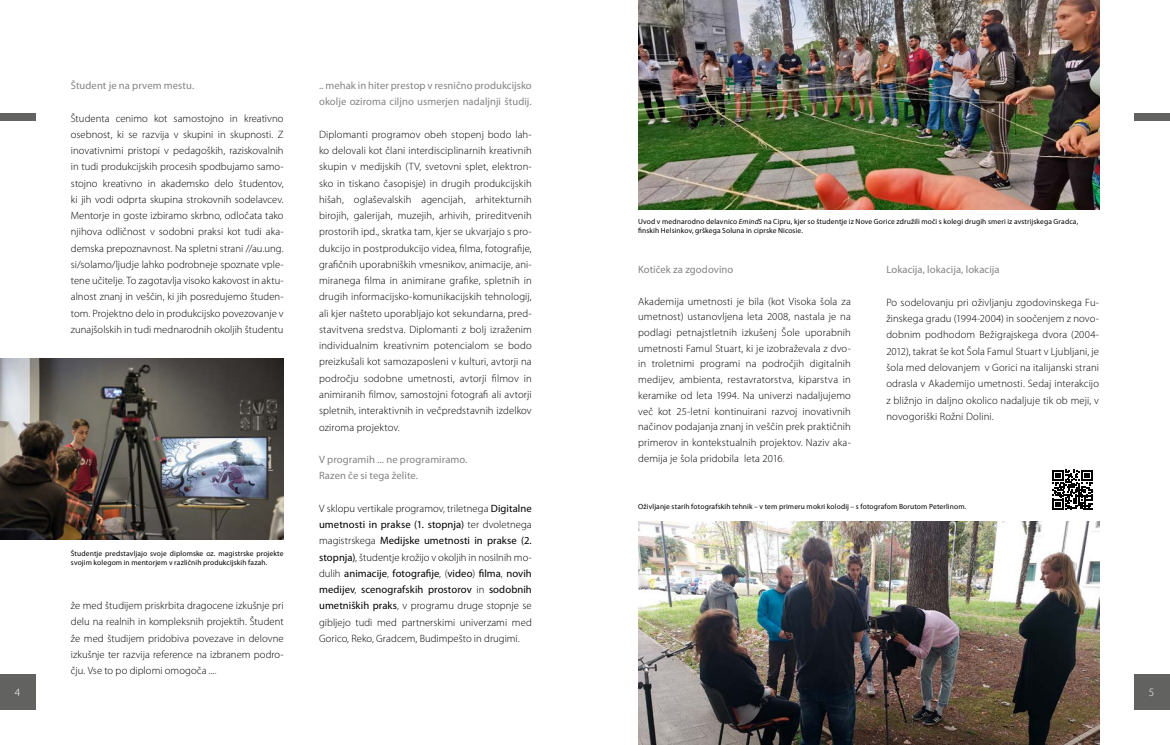
<style>
.page{position:relative;width:1170px;height:745px;background:#fff}
.page>*{position:absolute;margin:0;border:0;box-sizing:border-box;transform-origin:0 0}
.t1{font:300 11.25px "Myriad Pro";color:#fff}
.t2{font:300 10.62px/16.2px "Myriad Pro";letter-spacing:.01em;color:#000;text-align:justify}
.t3{font:10.62px/16.2px "Myriad Pro";letter-spacing:.005em;color:#858484}
.t4{font:7.5px/9px "Myriad Pro";letter-spacing:.015em;color:#000}
.s1{font-weight:400;color:#9d9d9c}
.s2{font-weight:400}
.s3{font-style:italic}
.s4{color:#e52d12}
</style>
<div class="page">
<div style="left:0;top:673px;width:35px;height:36px;background:#626261"></div>
<div style="left:1134px;top:673px;width:35px;height:36px;background:#626261"></div>
<div style="left:0;top:113px;width:35px;height:7px;background:#626261"></div>
<div style="left:1134px;top:113px;width:35px;height:7px;background:#626261"></div>
<img style="left:638px;top:521px;width:460px;height:223px">
<svg style="left:1052px;top:469px;width:40px;height:40px"></svg>
<img style="left:0;top:358px;width:283px;height:181px">
<img style="left:638px;top:0;width:460px;height:210px">
<p class="t3" style="left:71px;top:77px;width:125px">Študent je na prvem mestu.</p>
<p class="t2" style="left:71px;top:110px;width:214px">Študenta cenimo kot samostojno in kreativno osebnost, ki se razvija v skupini in skupnosti. Z inovativnimi pristopi v pedagoških, raziskovalnih in tudi produkcijskih procesih spodbujamo samo&shy;stojno kreativno in akademsko delo študentov, ki jih vodi odprta skupina strokovnih sodelavcev.<br>Mentorje in goste izbiramo skrbno, odločata tako njihova odličnost v sodobni praksi kot tudi aka&shy;demska prepoznavnost. Na spletni strani //au.ung. si/solamo/ljudje lahko podrobneje spoznate vple&shy;tene učitelje. To zagotavlja visoko kakovost in aktu&shy;alnost znanj in veščin, ki jih posredujemo študen&shy;tom. Projektno delo in produkcijsko povezovanje v zunajšolskih in tudi mednarodnih okoljih študentu</p>
<p class="t4" style="left:71px;top:548px;width:214px">Študentje predstavljajo svoje diplomske oz. magistrske projekte svojim kolegom in mentorjem v različnih produkcijskih fazah.</p>
<p class="t2" style="left:71px;top:597px;width:214px">že med študijem priskrbita dragocene izkušnje pri delu na realnih in kompleksnih projektih. Študent že med študijem pridobiva povezave in delovne izkušnje ter razvija reference na izbranem podro&shy;čju. Vse to po diplomi omogoča ...<span class="s1">.</span></p>
<p class="t3" style="left:319px;top:77px;width:214px">.. mehak in hiter prestop v resnično produkcijsko okolje oziroma ciljno usmerjen nadaljnji študij.</p>
<p class="t2" style="left:319px;top:126px;width:214px">Diplomanti programov obeh stopenj bodo lah&shy;ko delovali kot člani interdisciplinarnih kreativnih skupin v medijskih (TV, svetovni splet, elektron&shy;sko in tiskano časopisje) in drugih produkcijskih hišah, oglaševalskih agencijah, arhitekturnih birojih, galerijah, muzejih, arhivih, prireditvenih prostorih ipd., skratka tam, kjer se ukvarjajo s pro&shy;dukcijo in postprodukcijo videa, filma, fotografije, grafičnih uporabniških vmesnikov, animacije, ani&shy;miranega filma in animirane grafike, spletnih in drugih informacijsko-komunikacijskih tehnologij, ali kjer našteto uporabljajo kot sekundarna, pred&shy;stavitvena sredstva. Diplomanti z bolj izraženim individualnim kreativnim potencialom se bodo preizkušali kot samozaposleni v kulturi, avtorji na področju sodobne umetnosti, avtorji filmov in animiranih filmov, samostojni fotografi ali avtorji spletnih, interaktivnih in večpredstavnih izdelkov oziroma projektov.</p>
<p class="t3" style="left:319px;top:451px;width:150px">V programih ... ne programiramo.<br>Razen če si tega želite.</p>
<p class="t2" style="left:319px;top:499px;width:214px">V sklopu vertikale programov, triletnega <span class="s2">Digitalne umetnosti in prakse (1. stopnja)</span> ter dvoletnega magistrskega <span class="s2">Medijske umetnosti in prakse (2. stopnja)</span>, študentje krožijo v okoljih in nosilnih mo&shy;dulih <span class="s2">animacije</span>, <span class="s2">fotografije</span>, (<span class="s2">video</span>) <span class="s2">filma</span>, <span class="s2">novih medijev</span>, <span class="s2">scenografskih prostorov</span> in <span class="s2">sodobnih umetniških praks</span>, v programu druge stopnje se gibljejo tudi med partnerskimi univerzami med Gorico, Reko, Gradcem, Budimpešto in drugimi.</p>
<p class="t4" style="left:638px;top:217px;width:441px">Uvod v mednarodno delavnico <span class="s3">EmindS</span> na Cipru, kjer so študentje iz Nove Gorice združili moči s kolegi drugih smeri iz avstrijskega Gradca, finskih Helsinkov, grškega Soluna in ciprske Nicosie.</p>
<p class="t3" style="left:638px;top:261px;width:97px">Kotiček za zgodovino</p>
<p class="t2" style="left:638px;top:293px;width:214px;line-height:15.8px">Akademija umetnosti je bila (kot Visoka šola za umetnost) ustanovljena leta 2008, nastala je na podlagi petnajstletnih izkušenj Šole uporabnih umetnosti Famul Stuart, ki je izobraževala z dvo&shy;in troletnimi programi na področjih digitalnih medijev, ambienta, restavratorstva, kiparstva in keramike od leta 1994. Na univerzi nadaljujemo več kot 25-letni kontinuirani razvoj inovativnih načinov podajanja znanj in veščin prek praktičnih primerov in kontekstualnih projektov. Naziv aka&shy;demija je šola pridobila leta 2016<span class="s4">.</span></p>
<p class="t3" style="left:886px;top:261px;width:115px">Lokacija, lokacija, lokacija</p>
<p class="t2" style="left:886px;top:294px;width:214px">Po sodelovanju pri oživljanju zgodovinskega Fu&shy;žinskega gradu (1994-2004) in soočenjem z novo&shy;dobnim podhodom Bežigrajskega dvora (2004- 2012), takrat še kot Šola Famul Stuart v Ljubljani, je šola med delovanjem v Gorici na italijanski strani odrasla v Akademijo umetnosti. Sedaj interakcijo z bližnjo in daljno okolico nadaljuje tik ob meji, v novogoriški Rožni Dolini.</p>
<p class="t4" style="left:638px;top:501px;width:329px">Oživljanje starih fotografskih tehnik – v tem primeru mokri kolodij – s fotografom Borutom Peterlinom.</p>
<p class="t1" style="left:15px;top:685px;width:7px">4</p>
<p class="t1" style="left:1148px;top:685px;width:7px">5</p>
</div>
